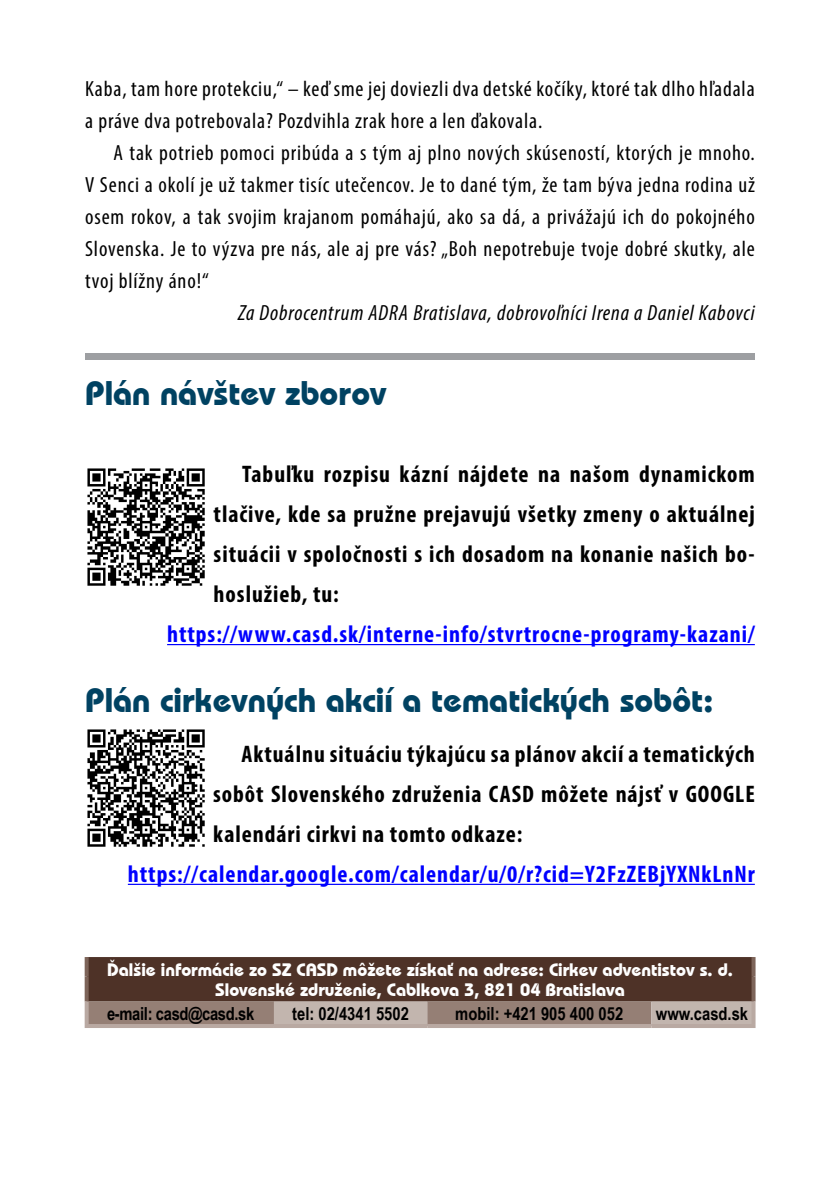
<style>
.page{position:relative;width:840px;height:1191px;background:#fff}
.page>*{position:absolute;margin:0;border:0;box-sizing:border-box;transform-origin:0 0}
.t1{font:34px "ITC Bauhaus Md AT Bold";color:#004262}
.t2{font:700 condensed 24px/40px "Myriad Pro";letter-spacing:.04em;color:#000;text-align:justify}
.t3{font:700 condensed 24px "Myriad Pro";letter-spacing:.04em;color:#00f}
.t4{font:condensed 22px/32px "Myriad Pro";letter-spacing:.04em;color:#000}
.t5{font:italic condensed 22px "Myriad Pro";letter-spacing:.04em;color:#000}
.t6{font:18px/19.4px "ITC Bauhaus Md AT Bold";color:#fff;text-align:center}
.t7{font:700 18px "Arial Narrow";color:#000}
.t8{font:700 18px "Arial Narrow";letter-spacing:-.02em;color:#000}
</style>
<div class="page">
<svg style="left:89px;top:957px;width:662px;height:67px;background:#6c5349"></svg>
<svg style="left:85px;top:957px;width:4px;height:19px"></svg>
<svg style="left:751px;top:957px;width:4px;height:19px"></svg>
<svg style="left:85px;top:976px;width:4px;height:25px"></svg>
<svg style="left:751px;top:976px;width:4px;height:25px"></svg>
<svg style="left:85px;top:1001px;width:4px;height:23px"></svg>
<hr style="left:751px;top:1001px;width:4px;height:23px;background:#b9a9a2">
<hr style="left:85px;top:1024px;width:189px;height:4px;background:#b9a9a2">
<hr style="left:274px;top:1024px;width:153px;height:4px;background:#b9a9a2">
<hr style="left:427px;top:1024px;width:224px;height:4px;background:#b9a9a2">
<hr style="left:651px;top:1024px;width:104px;height:4px;background:#b9a9a2">
<div style="left:85px;top:353px;width:669px;height:7px;background:#9d9fa2"></div>
<hr style="left:128px;top:883px;width:626px;height:2px;background:#00f">
<hr style="left:167px;top:644px;width:587px;height:1px;background:#00f">
<img style="left:87px;top:468px;width:118px;height:118px">
<img style="left:87px;top:729px;width:118px;height:118px">
<p class="t4" style="left:85px;top:72px;width:670px">Kaba, tam hore protekciu,“ – keď sme jej doviezli dva detské kočíky, ktoré tak dlho hľadala a práve dva potrebovala? Pozdvihla zrak hore a len ďakovala.</p>
<p class="t4" style="left:85px;top:136px;width:671px;text-align:justify;text-indent:28px">A tak potrieb pomoci pribúda a s tým aj plno nových skúseností, ktorých je mnoho.<br>V Senci a okolí je už takmer tisíc utečencov. Je to dané tým, že tam býva jedna rodina už osem rokov, a tak svojim krajanom pomáhajú, ako sa dá, a privážajú ich do pokojného Slovenska. Je to výzva pre nás, ale aj pre vás? „Boh nepotrebuje tvoje dobré skutky, ale tvoj blížny áno!“</p>
<p class="t5" style="left:238px;top:299px;width:518px">Za Dobrocentrum ADRA Bratislava, dobrovoľníci Irena a Daniel Kabovci</p>
<h1 class="t1" style="left:85px;top:372px;width:302px">Plán návštev zborov</h1>
<p class="t2" style="left:213px;top:453px;width:542px;text-indent:28px">Tabuľku rozpisu kázní nájdete na našom dynamickom tlačive, kde sa pružne prejavujú všetky zmeny o aktuálnej situácii v spoločnosti s ich dosadom na konanie našich bo&shy;hoslužieb, tu:</p>
<p class="t3" style="left:167px;top:619px;width:589px">https://www.casd.sk/interne-info/stvrtrocne-programy-kazani/</p>
<h1 class="t1" style="left:85px;top:680px;width:629px">Plán cirkevných akcií a tematických sobôt:</h1>
<p class="t2" style="left:213px;top:733px;width:543px;text-indent:28px">Aktuálnu situáciu týkajúcu sa plánov akcií a tematických sobôt Slovenského združenia CASD môžete nájsť v GOOGLE kalendári cirkvi na tomto odkaze:</p>
<p class="t3" style="left:128px;top:859px;width:628px">https://calendar.google.com/calendar/u/0/r?cid=Y2FzZEBjYXNkLnNr</p>
<p class="t6" style="left:107px;top:960px;width:626px">Ďalšie informácie zo SZ CASD môžete získať na adrese: Cirkev adventistov s. d.<br>Slovenské združenie, Cablkova 3, 821 04 Bratislava</p>
<p class="t8" style="left:107px;top:1003px;width:149px">e-mail: casd@casd.sk</p>
<p class="t7" style="left:292px;top:1003px;width:118px">tel: 02/4341 5502</p>
<p class="t7" style="left:455px;top:1003px;width:169px">mobil: +421 905 400 052</p>
<p class="t7" style="left:655px;top:1003px;width:94px">www.casd.sk</p>
</div>
